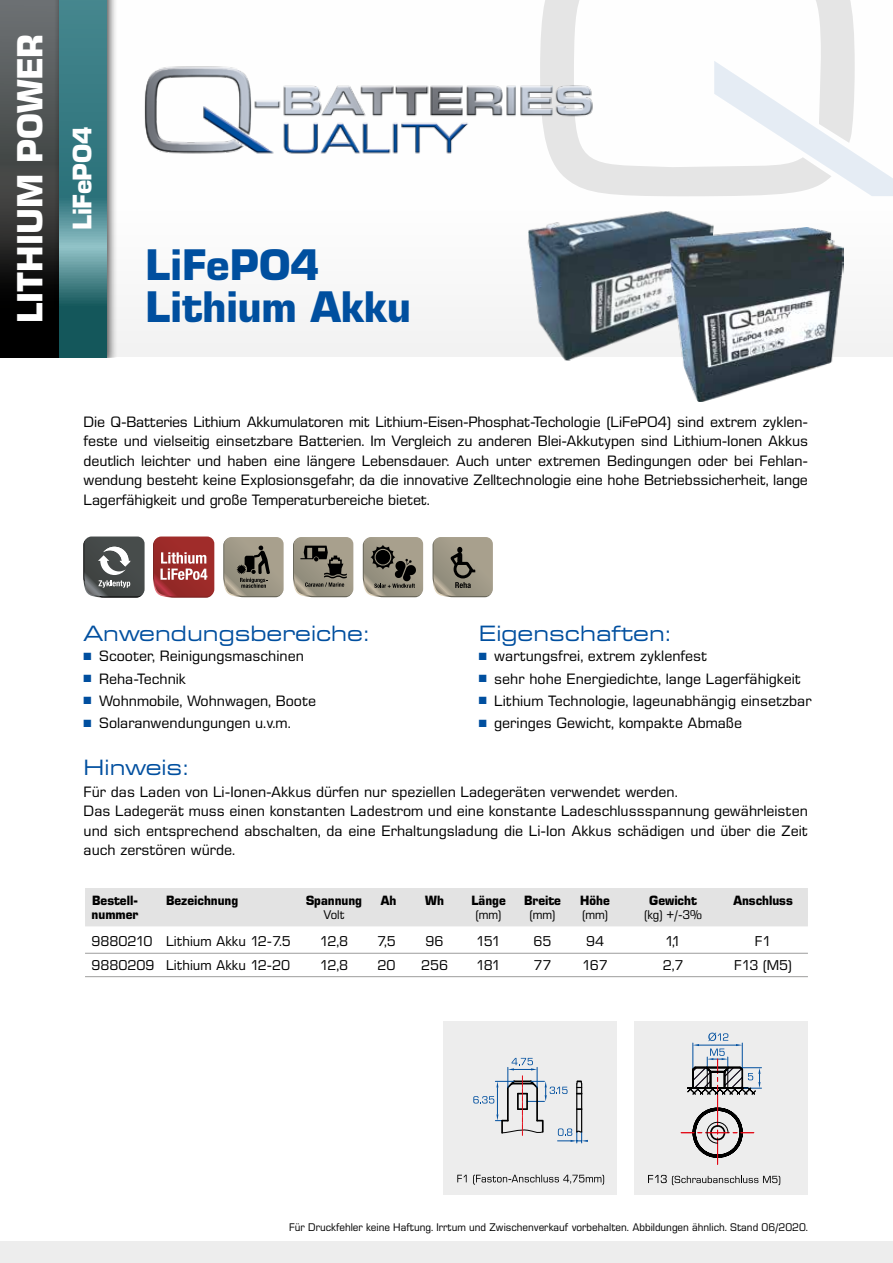
<style>
.page{position:relative;width:893px;height:1263px;background:#fff}
.page>*{position:absolute;margin:0;border:0;box-sizing:border-box;transform-origin:0 0}
.t1{font:700 42px/42px "Eurostile SB";color:#004f9f}
.t2{font:700 34.5px "Eurostile SB";color:#fff}
.t3{font:700 25.5px "Eurostile SB";letter-spacing:-.015em;color:#fff}
.t4{font:21px "Eurostile SB Extend";color:#004f9f;scale:.95 1}
.t5{font:14.25px/19.5px "Eurostile SB";color:#000;text-align:justify}
.t6{font:13.5px "Eurostile SB";color:#000}
.t7{font:700 12.75px "Eurostile SB";color:#000;scale:.95 1}
.t8{font:12px "Eurostile SB";color:#000;scale:.95 1}
.t9{font:10.5px "Eurostile SB";color:#000;scale:.95 1}
.s1{color:#004f9f}
</style>
<div class="page">
<div style="left:0;top:1242px;width:893px;height:21px;background:#ededed"></div>
<svg style="left:540px;top:0;width:315px;height:196px"></svg>
<svg style="left:714px;top:61px;width:179px;height:135px"></svg>
<svg style="left:0;top:0;width:53px;height:357px;background:#393b3b"></svg>
<div style="left:53px;top:0;width:65px;height:357px;background:#000;opacity:.75"></div>
<svg style="left:59px;top:0;width:47px;height:357px;background:#3c7d84"></svg>
<img style="left:144px;top:59px;width:479px;height:100px">
<svg style="left:363px;top:537px;width:60px;height:60px;background:#847e70"></svg>
<svg style="left:433px;top:537px;width:60px;height:60px;background:#958f7f"></svg>
<svg style="left:223px;top:537px;width:61px;height:60px;background:#8e8879"></svg>
<svg style="left:293px;top:537px;width:60px;height:60px;background:#898375"></svg>
<svg style="left:153px;top:536px;width:61px;height:62px;background:#ad4f4e"></svg>
<svg style="left:83px;top:536px;width:62px;height:62px;background:#646767"></svg>
<div style="left:85px;top:888px;width:723px;height:30px;background:#e3e3e3"></div>
<div style="left:85px;top:896px;width:723px;height:30px;background:#e3e3e3"></div>
<hr style="left:85px;top:953px;width:723px;height:1px;background:#9d9d9c">
<hr style="left:85px;top:976px;width:723px;height:1px;background:#9d9d9c">
<div style="left:635px;top:1022px;width:173px;height:173px;background:#ededed"></div>
<svg style="left:648px;top:1175px;width:132px;height:10px"></svg>
<svg style="left:681px;top:1032px;width:80px;height:133px"></svg>
<div style="left:444px;top:1022px;width:173px;height:173px;background:#ededed"></div>
<svg style="left:473px;top:1058px;width:115px;height:85px"></svg>
<svg style="left:457px;top:1175px;width:147px;height:10px"></svg>
<img style="left:520px;top:211px;width:194px;height:150px">
<img style="left:670px;top:227px;width:174px;height:174px">
<h2 class="t2" style="left:9px;top:323px;width:291px;rotate:-90deg">LITHIUM POWER</h2>
<h3 class="t3" style="left:67px;top:230px;width:105px;rotate:-90deg">LiFePO4</h3>
<h1 class="t1" style="left:146px;top:244px;width:267px">LiFePO4<br>Lithium Akku</h1>
<p class="t5" style="left:84px;top:412px;width:726px">Die Q-Batteries Lithium Akkumulatoren mit Lithium-Eisen-Phosphat-Techologie (LiFePO4) sind extrem zyklen&shy;feste und vielseitig einsetzbare Batterien. Im Vergleich zu anderen Blei-Akkutypen sind Lithium-Ionen Akkus deutlich leichter und haben eine längere Lebensdauer. Auch unter extremen Bedingungen oder bei Fehlan&shy;wendung besteht keine Explosionsgefahr, da die innovative Zelltechnologie eine hohe Betriebssicherheit, lange Lagerfähigkeit und große Temperaturbereiche bietet.</p>
<h3 class="t4" style="left:84px;top:622px;width:302px">Anwendungsbereiche:</h3>
<p class="t5" style="left:84px;top:647px;width:222px"><span class="s1">■</span> Scooter, Reinigungsmaschinen</p>
<p class="t5" style="left:84px;top:669px;width:104px"><span class="s1">■</span> Reha-Technik</p>
<p class="t5" style="left:84px;top:691px;width:234px"><span class="s1">■</span> Wohnmobile, Wohnwagen, Boote</p>
<p class="t5" style="left:84px;top:713px;width:209px"><span class="s1">■</span> Solaranwendungungen u.v.m.</p>
<h3 class="t4" style="left:479px;top:622px;width:204px">Eigenschaften:</h3>
<p class="t5" style="left:479px;top:647px;width:230px"><span class="s1">■</span> wartungsfrei, extrem zyklenfest</p>
<p class="t5" style="left:479px;top:669px;width:324px"><span class="s1">■</span> sehr hohe Energiedichte, lange Lagerfähigkeit</p>
<p class="t5" style="left:479px;top:691px;width:334px"><span class="s1">■</span> Lithium Technologie, lageunabhängig einsetzbar</p>
<p class="t5" style="left:479px;top:713px;width:265px"><span class="s1">■</span> geringes Gewicht, kompakte Abmaße</p>
<h3 class="t4" style="left:84px;top:756px;width:111px">Hinweis:</h3>
<p class="t5" style="left:84px;top:782px;width:726px;text-align:left">Für das Laden von Li-Ionen-Akkus dürfen nur speziellen Ladegeräten verwendet werden.<br>Das Ladegerät muss einen konstanten Ladestrom und eine konstante Ladeschlussspannung gewährleisten und sich entsprechend abschalten, da eine Erhaltungsladung die Li-Ion Akkus schädigen und über die Zeit auch zerstören würde.</p>
<p class="t7" style="left:92px;top:893px;width:50px">Bestell-</p>
<p class="t7" style="left:166px;top:893px;width:77px">Bezeichnung</p>
<p class="t7" style="left:306px;top:893px;width:60px">Spannung</p>
<p class="t7" style="left:381px;top:893px;width:18px">Ah</p>
<p class="t7" style="left:425px;top:893px;width:21px">Wh</p>
<p class="t7" style="left:471px;top:893px;width:38px">Länge</p>
<p class="t7" style="left:524px;top:893px;width:41px">Breite</p>
<p class="t7" style="left:580px;top:893px;width:33px">Höhe</p>
<p class="t7" style="left:649px;top:893px;width:52px">Gewicht</p>
<p class="t7" style="left:733px;top:893px;width:64px">Anschluss</p>
<p class="t7" style="left:92px;top:906px;width:51px">nummer</p>
<p class="t8" style="left:324px;top:907px;width:24px">Volt</p>
<p class="t8" style="left:476px;top:907px;width:86px">(mm) (mm)</p>
<p class="t8" style="left:582px;top:907px;width:29px">(mm)</p>
<p class="t8" style="left:644px;top:907px;width:63px">(kg) +/-3%</p>
<p class="t6" style="left:91px;top:934px;width:201px">9880210 Lithium Akku 12-7.5</p>
<p class="t6" style="left:320px;top:934px;width:30px">12,8</p>
<p class="t6" style="left:377px;top:934px;width:20px">7,5</p>
<p class="t6" style="left:426px;top:934px;width:20px">96</p>
<p class="t6" style="left:476px;top:934px;width:26px">151</p>
<p class="t6" style="left:534px;top:934px;width:20px">65</p>
<p class="t6" style="left:586px;top:934px;width:20px">94</p>
<p class="t6" style="left:665px;top:934px;width:17px">1,1</p>
<p class="t6" style="left:755px;top:934px;width:18px">F1</p>
<p class="t6" style="left:91px;top:957px;width:200px">9880209 Lithium Akku 12-20</p>
<p class="t6" style="left:320px;top:957px;width:30px">12,8</p>
<p class="t6" style="left:377px;top:957px;width:20px">20</p>
<p class="t6" style="left:421px;top:957px;width:29px">256</p>
<p class="t6" style="left:476px;top:957px;width:26px">181</p>
<p class="t6" style="left:533px;top:957px;width:20px">77</p>
<p class="t6" style="left:582px;top:957px;width:27px">167</p>
<p class="t6" style="left:663px;top:957px;width:22px">2,7</p>
<p class="t6" style="left:734px;top:957px;width:59px">F13 (M5)</p>
<p class="t9" style="left:289px;top:1222px;width:548px">Für Druckfehler keine Haftung. Irrtum und Zwischenverkauf vorbehalten. Abbildungen ähnlich. Stand 06/2020.</p>
</div>
